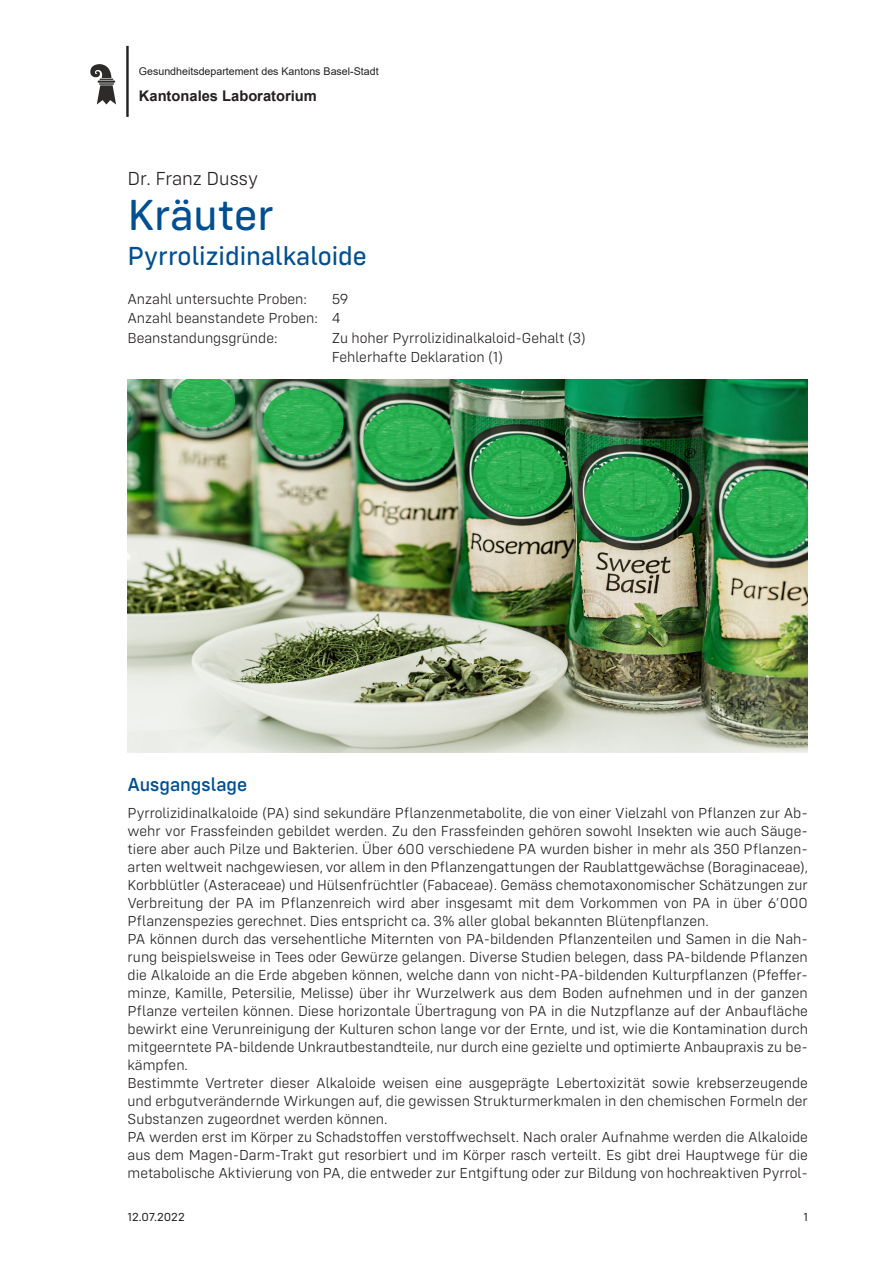
<style>
.page{position:relative;width:893px;height:1263px;background:#fff}
.page>*{position:absolute;margin:0;border:0;box-sizing:border-box;transform-origin:0 0}
.t1{font:45px "Config Rounded Text";letter-spacing:-.005em;color:#004f92}
.Untertitel{font:27px "Config Rounded Text";color:#004f92}
.t2{font:300 19.5px "Config Rounded";color:#231f20}
.Zwischentitel{font:500 19.5px "Config Rounded";color:#004f92}
.Lauftext{font:300 15px/18px "Config Rounded";color:#231f20;text-align:justify}
.Proben{font:300 15px "Config Rounded";color:#231f20}
.t3{font:700 14.7px "Arial";color:#231f20}
.t4{font:12px "Config Rounded";color:#231f20}
.t5{font:10.65px "Arial";color:#231f20}
</style>
<div class="page">
<svg style="left:90px;top:64px;width:26px;height:40px"></svg>
<hr style="left:126px;top:46px;width:3px;height:71px;background:#231f20">
<img style="left:128px;top:379px;width:680px;height:373px">
<p class="t5" style="left:139px;top:64px;width:241px">Gesundheitsdepartement des Kantons Basel-Stadt</p>
<p class="t3" style="left:139px;top:86px;width:180px">Kantonales Laboratorium</p>
<p class="t2" style="left:128px;top:167px;width:132px">Dr. Franz Dussy</p>
<p class="t1" style="left:128px;top:189px;width:148px">Kräuter</p>
<p class="Untertitel" style="left:128px;top:240px;width:241px">Pyrrolizidinalkaloide</p>
<p class="Proben" style="left:128px;top:290px;width:181px">Anzahl untersuchte Proben:</p>
<p class="Proben" style="left:332px;top:290px;width:18px">59</p>
<p class="Proben" style="left:128px;top:310px;width:214px">Anzahl beanstandete Proben: 4</p>
<p class="Proben" style="left:128px;top:329px;width:152px">Beanstandungsgründe:</p>
<p class="Proben" style="left:332px;top:329px;width:256px">Zu hoher Pyrrolizidinalkaloid-Gehalt (3)</p>
<p class="Proben" style="left:332px;top:349px;width:173px">Fehlerhafte Deklaration (1)</p>
<p class="Zwischentitel" style="left:128px;top:773px;width:121px">Ausgangslage</p>
<p class="Lauftext" style="left:128px;top:804px;width:682px">Pyrrolizidinalkaloide (PA) sind sekundäre Pflanzenmetabolite, die von einer Vielzahl von Pflanzen zur Ab&shy;wehr vor Frassfeinden gebildet werden. Zu den Frassfeinden gehören sowohl Insekten wie auch Säuge&shy;tiere aber auch Pilze und Bakterien. Über 600 verschiedene PA wurden bisher in mehr als 350 Pflanzen&shy;arten weltweit nachgewiesen, vor allem in den Pflanzengattungen der Raublattgewächse (Boraginaceae), Korbblütler (Asteraceae) und Hülsenfrüchtler (Fabaceae). Gemäss chemotaxonomischer Schätzungen zur Verbreitung der PA im Pflanzenreich wird aber insgesamt mit dem Vorkommen von PA in über 6’000<br>Pflanzenspezies gerechnet. Dies entspricht ca. 3% aller global bekannten Blütenpflanzen.</p>
<p class="Lauftext" style="left:128px;top:930px;width:682px">PA können durch das versehentliche Miternten von PA-bildenden Pflanzenteilen und Samen in die Nah&shy;rung beispielsweise in Tees oder Gewürze gelangen. Diverse Studien belegen, dass PA-bildende Pflanzen die Alkaloide an die Erde abgeben können, welche dann von nicht-PA-bildenden Kulturpflanzen (Pfeffer&shy;minze, Kamille, Petersilie, Melisse) über ihr Wurzelwerk aus dem Boden aufnehmen und in der ganzen Pflanze verteilen können. Diese horizontale Übertragung von PA in die Nutzpflanze auf der Anbaufläche bewirkt eine Verunreinigung der Kulturen schon lange vor der Ernte, und ist, wie die Kontamination durch mitgeerntete PA-bildende Unkrautbestandteile, nur durch eine gezielte und optimierte Anbaupraxis zu be&shy;kämpfen.</p>
<p class="Lauftext" style="left:128px;top:1074px;width:682px">Bestimmte Vertreter dieser Alkaloide weisen eine ausgeprägte Lebertoxizität sowie krebserzeugende und erbgutverändernde Wirkungen auf, die gewissen Strukturmerkmalen in den chemischen Formeln der Substanzen zugeordnet werden können.</p>
<p class="Lauftext" style="left:128px;top:1128px;width:682px">PA werden erst im Körper zu Schadstoffen verstoffwechselt. Nach oraler Aufnahme werden die Alkaloide aus dem Magen-Darm-Trakt gut resorbiert und im Körper rasch verteilt. Es gibt drei Hauptwege für die metabolische Aktivierung von PA, die entweder zur Entgiftung oder zur Bildung von hochreaktiven Pyrrol-</p>
<p class="t4" style="left:128px;top:1210px;width:59px">12.07.2022</p>
<p class="t4" style="left:803px;top:1210px;width:6px">1</p>
</div>
